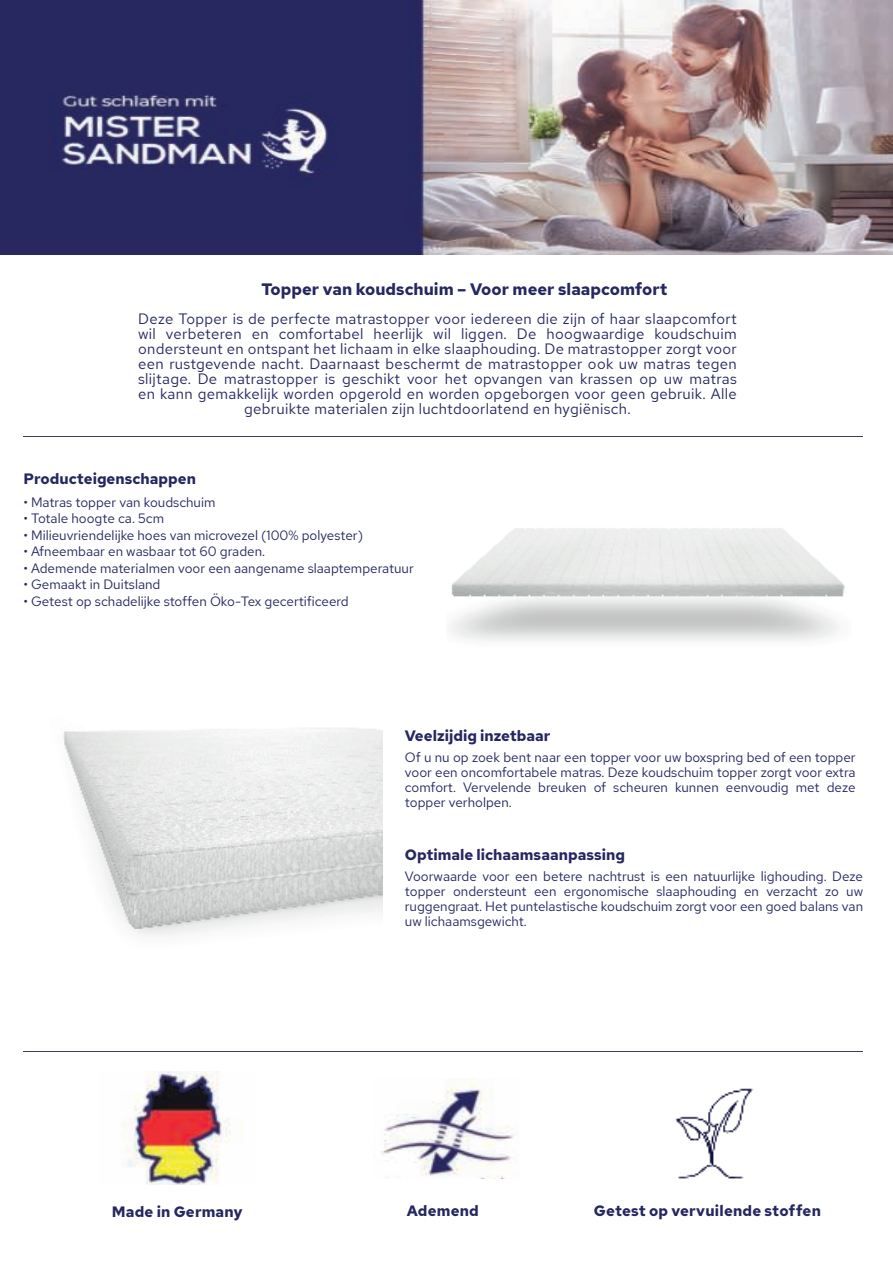
<style>
.page{position:relative;width:893px;height:1263px;background:#fff}
.page>*{position:absolute;margin:0;border:0;box-sizing:border-box;transform-origin:0 0}
.t1{font:700 16.5px "Red Hat Text";color:#252760}
.t2{font:15px/15px "Red Hat Text";letter-spacing:.02em;color:#252760;text-align:center}
.t3{font:700 15px "Red Hat Text";color:#252760}
.t4{font:13.5px/15px "Red Hat Text";color:#252760;text-align:justify}
</style>
<div class="page">
<img style="left:675px;top:1088px;width:79px;height:91px">
<img style="left:381px;top:1078px;width:133px;height:100px">
<img style="left:122px;top:1071px;width:108px;height:114px">
<hr style="left:23px;top:1051px;width:840px;height:1px;background:#3d3d6e">
<hr style="left:23px;top:436px;width:840px;height:1px;background:#3d3d6e">
<img style="left:63px;top:728px;width:320px;height:208px">
<img style="left:0;top:1px;width:892px;height:253px">
<p class="t1" style="left:261px;top:282px;width:408px">Topper van koudschuim – Voor meer slaapcomfort</p>
<p class="t2" style="left:138px;top:313px;width:600px">Deze Topper is de perfecte matrastopper voor iedereen die zijn of haar slaapcomfort wil verbeteren en comfortabel heerlijk wil liggen. De hoogwaardige koudschuim ondersteunt en ontspant het lichaam in elke slaaphouding. De matrastopper zorgt voor een rustgevende nacht. Daarnaast beschermt de matrastopper ook uw matras tegen slijtage. De matrastopper is geschikt voor het opvangen van krassen op uw matras en kann gemakkelijk worden opgerold en worden opgeborgen voor geen gebruik. Alle gebruikte materialen zijn luchtdoorlatend en hygiënisch.</p>
<p class="t3" style="left:23px;top:472px;width:174px">Producteigenschappen</p>
<p class="t4" style="left:23px;top:495px;width:392px;line-height:16.5px;text-align:left">ï Matras topper van koudschuim<br>ï Totale hoogte ca. 5cm<br>ï Milieuvriendelijke hoes van microvezel (100% polyester)<br>ï Afneembaar en wasbaar tot 60 graden.<br>ï Ademende materialmen voor een aangename slaaptemperatuur ï Gemaakt in Duitsland</p>
<p class="t4" style="left:23px;top:593px;width:327px">• Getest op schadelijke stoffen Öko-Tex gecertificeerd</p>
<p class="t3" style="left:405px;top:729px;width:147px">Veelzijdig inzetbaar</p>
<p class="t4" style="left:405px;top:751px;width:452px">Of u nu op zoek bent naar een topper voor uw boxspring bed of een topper voor een oncomfortabele matras. Deze koudschuim topper zorgt voor extra comfort. Vervelende breuken of scheuren kunnen eenvoudig met deze topper verholpen.</p>
<p class="t3" style="left:405px;top:849px;width:222px">Optimale lichaamsaanpassing</p>
<p class="t4" style="left:405px;top:870px;width:460px">Voorwaarde voor een betere nachtrust is een natuurlijke lighouding. Deze topper ondersteunt een ergonomische slaaphouding en verzacht zo uw ruggengraat. Het puntelastische koudschuim zorgt voor een goed balans van uw lichaamsgewicht.</p>
<p class="t3" style="left:112px;top:1205px;width:132px">Made in Germany</p>
<p class="t3" style="left:407px;top:1204px;width:74px">Ademend</p>
<p class="t3" style="left:594px;top:1204px;width:229px">Getest op vervuilende stoffen</p>
</div>
